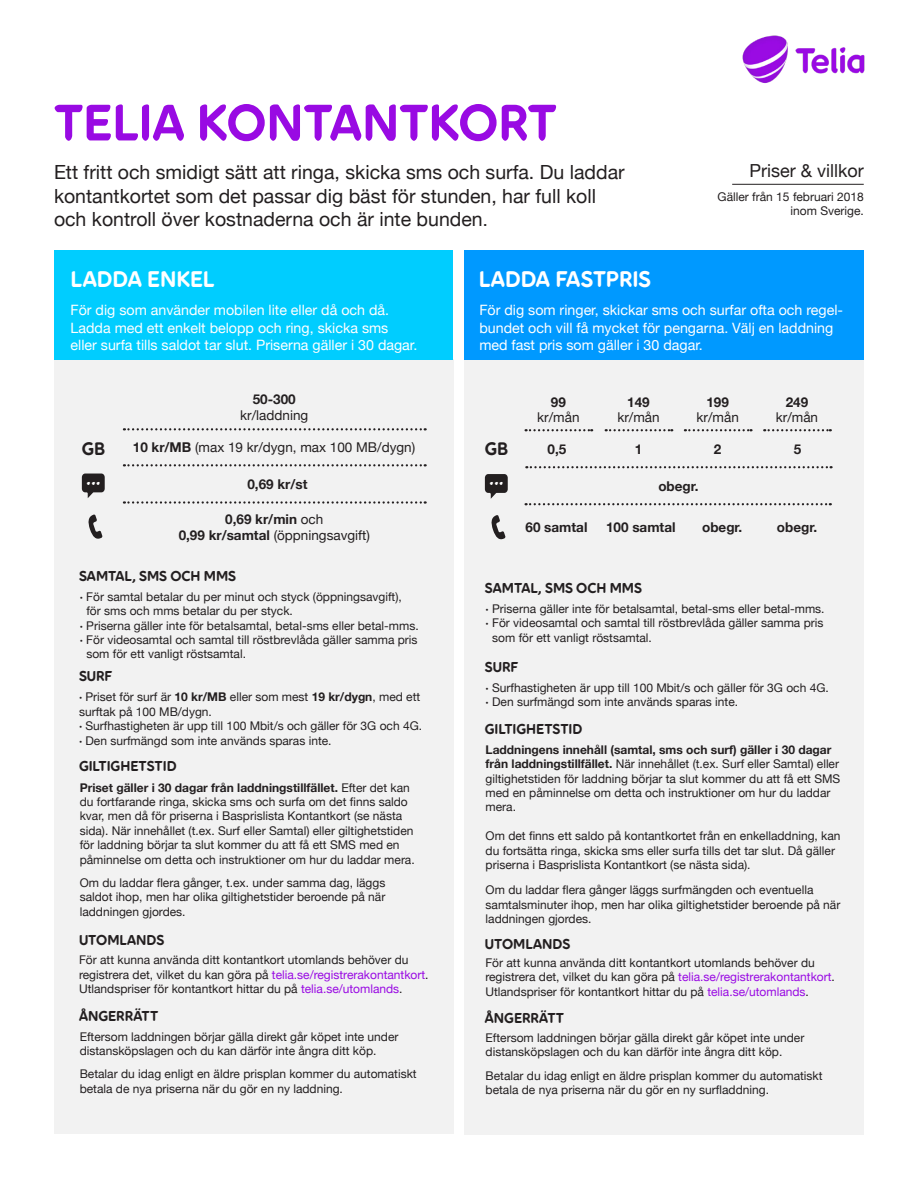
<style>
.page{position:relative;width:918px;height:1188px;background:#fff}
.page>*{position:absolute;margin:0;border:0;box-sizing:border-box;transform-origin:0 0}
.t1{font:51px "Pebble";color:#990ae3}
.t2{font:22.5px "Pebble";color:#fff}
.t3{font:19.5px/23.4px "Helvetica Neue";color:#231f20}
.t4{font:18px "Helvetica Neue";color:#231f20}
.t5{font:18px "Pebble";color:#fff}
.t6{font:18px "Pebble";color:#231f20}
.t7{font:14.25px/17.1px "Helvetica Neue";color:#fff}
.t8{font:14.25px "Pebble";color:#231f20}
.t9{font:13.5px/15.6px "Helvetica Neue";color:#231f20;text-align:center}
.t10{font:700 13.5px "Helvetica Neue";color:#231f20}
.t11{font:12px/14.4px "Helvetica Neue";color:#231f20}
.s1{font-size:18px}
.s2{font-weight:700}
.s3{font-weight:400}
.s4{font-size:9px}
.s5{color:#990ae3}
</style>
<div class="page">
<img style="left:742px;top:35px;width:123px;height:48px">
<hr style="left:732px;top:184px;width:132px;height:1px;background:#231f20">
<div style="left:54px;top:360px;width:400px;height:774px;background:#f2f2f2"></div>
<div style="left:54px;top:251px;width:399px;height:109px;background:#00cdff"></div>
<svg style="left:124px;top:501px;width:302px;height:3px"></svg>
<svg style="left:124px;top:464px;width:302px;height:2px"></svg>
<svg style="left:124px;top:428px;width:302px;height:2px"></svg>
<svg style="left:82px;top:474px;width:23px;height:24px"></svg>
<svg style="left:88px;top:514px;width:15px;height:25px"></svg>
<div style="left:464px;top:350px;width:400px;height:784px;background:#f2f2f2"></div>
<div style="left:464px;top:251px;width:400px;height:109px;background:#09f"></div>
<svg style="left:485px;top:474px;width:23px;height:25px"></svg>
<svg style="left:491px;top:515px;width:15px;height:25px"></svg>
<svg style="left:526px;top:429px;width:66px;height:2px"></svg>
<svg style="left:606px;top:429px;width:66px;height:2px"></svg>
<svg style="left:685px;top:429px;width:67px;height:2px"></svg>
<svg style="left:764px;top:429px;width:67px;height:2px"></svg>
<svg style="left:526px;top:503px;width:305px;height:2px"></svg>
<svg style="left:526px;top:466px;width:306px;height:2px"></svg>
<p class="t1" style="left:54px;top:91px;width:504px">TELIA KONTANTKORT</p>
<p class="t3" style="left:54px;top:162px;width:572px">Ett fritt och smidigt sätt att ringa, skicka sms och surfa. Du laddar kontantkortet som det passar dig bäst för stunden, har full koll och kontroll över kostnaderna och är inte bunden<span class="s1">.</span></p>
<p class="t4" style="left:750px;top:157px;width:116px">Priser &amp; villkor</p>
<p class="t11" style="left:718px;top:191px;width:148px;line-height:13.2px;text-align:right">Gäller från 15 februari 2018 inom Sverige.</p>
<p class="t2" style="left:71px;top:265px;width:145px">LADDA ENKEL</p>
<p class="t7" style="left:71px;top:303px;width:348px">För dig som använder mobilen lite eller då och då.<br>Ladda med ett enkelt belopp och ring, skicka sms eller surfa tills saldot tar slut. Priserna gäller i 30 dagar.</p>
<p class="t6" style="left:82px;top:437px;width:25px">GB</p>
<p class="t5" style="left:86px;top:467px;width:16px">...</p>
<p class="t9" style="left:240px;top:392px;width:70px"><span class="s2">50-300 </span>kr/laddning</p>
<p class="t9" style="left:133px;top:441px;width:284px"><span class="s2">10 kr/MB</span> (max 19 kr/dygn, max 100 MB/dygn)</p>
<p class="t10" style="left:247px;top:474px;width:62px">0,69 kr/st</p>
<p class="t10" style="left:225px;top:509px;width:100px">0,69 kr/min <span class="s3">och</span></p>
<p class="t9" style="left:179px;top:528px;width:193px"><span class="s2">0,99 kr/samtal</span> (öppningsavgift)</p>
<p class="t8" style="left:79px;top:567px;width:159px">SAMTAL, SMS OCH MMS</p>
<p class="t11" style="left:86px;top:590px;width:317px;text-indent:-7px"><span class="s4">•</span> För samtal betalar du per minut och styck (öppningsavgift), för sms och mms betalar du per styck.</p>
<p class="t11" style="left:80px;top:619px;width:340px"><span class="s4">•</span> Priserna gäller inte för betalsamtal, betal-sms eller betal-mms.</p>
<p class="t11" style="left:86px;top:633px;width:333px;text-indent:-7px"><span class="s4">•</span> För videosamtal och samtal till röstbrevlåda gäller samma pris som för ett vanligt röstsamtal.</p>
<p class="t8" style="left:79px;top:667px;width:35px">SURF</p>
<p class="t11" style="left:79px;top:691px;width:343px"><span class="s4">•</span> Priset för surf är <span class="s2">10 kr/MB</span> eller som mest <span class="s2">19 kr/dygn</span>, med ett surftak på 100 MB/dygn.</p>
<p class="t11" style="left:79px;top:720px;width:345px"><span class="s4">•</span> Surfhastigheten är upp till 100 Mbit/s och gäller för 3G och 4G.</p>
<p class="t11" style="left:79px;top:734px;width:254px"><span class="s4">•</span> Den surfmängd som inte används sparas inte.</p>
<p class="t8" style="left:79px;top:757px;width:99px">GILTIGHETSTID</p>
<p class="t11" style="left:80px;top:781px;width:337px"><span class="s2">Priset gäller i 30 dagar från laddningstillfället.</span> Efter det kan du fortfarande ringa, skicka sms och surfa om det finns saldo kvar, men då för priserna i Basprislista Kontantkort (se nästa sida). När innehållet (t.ex. Surf eller Samtal) eller giltighetstiden för laddning börjar ta slut kommer du att få ett SMS med en påminnelse om detta och instruktioner om hur du laddar mera.</p>
<p class="t11" style="left:80px;top:876px;width:307px;text-align:justify">Om du laddar flera gånger, t.ex. under samma dag, läggs saldot ihop, men har olika giltighetstider beroende på när laddningen gjordes.</p>
<p class="t8" style="left:79px;top:931px;width:87px">UTOMLANDS</p>
<p class="t11" style="left:79px;top:953px;width:351px">För att kunna använda ditt kontantkort utomlands behöver du registrera det, vilket du kan göra på <span class="s5">telia.se/registrerakontantkort</span>.<br>Utlandspriser för kontantkort hittar du på <span class="s5">telia.se/utomlands</span>.</p>
<p class="t8" style="left:79px;top:1007px;width:81px">ÅNGERRÄTT</p>
<p class="t11" style="left:80px;top:1030px;width:320px">Eftersom laddningen börjar gälla direkt går köpet inte under distansköpslagen och du kan därför inte ångra ditt köp.</p>
<p class="t11" style="left:80px;top:1068px;width:338px">Betalar du idag enligt en äldre prisplan kommer du automatiskt betala de nya priserna när du gör en ny laddning.</p>
<p class="t2" style="left:479px;top:265px;width:174px">LADDA FASTPRIS</p>
<p class="t7" style="left:479px;top:303px;width:365px">För dig som ringer, skickar sms och surfar ofta och regel&shy;bundet och vill få mycket för pengarna. Välj en laddning med fast pris som gäller i 30 dagar.</p>
<p class="t9" style="left:537px;top:395px;width:44px"><span class="s2">99 </span>kr/mån</p>
<p class="t9" style="left:617px;top:395px;width:44px"><span class="s2">149 </span>kr/mån</p>
<p class="t9" style="left:697px;top:395px;width:44px"><span class="s2">199 </span>kr/mån</p>
<p class="t9" style="left:776px;top:395px;width:44px"><span class="s2">249 </span>kr/mån</p>
<p class="t6" style="left:485px;top:438px;width:25px">GB</p>
<p class="t10" style="left:548px;top:439px;width:20px">0,5</p>
<p class="t10" style="left:635px;top:439px;width:9px">1</p>
<p class="t10" style="left:714px;top:439px;width:9px">2</p>
<p class="t10" style="left:794px;top:439px;width:9px">5</p>
<p class="t5" style="left:489px;top:468px;width:16px">...</p>
<p class="t10" style="left:658px;top:475px;width:42px">obegr.</p>
<p class="t10" style="left:526px;top:516px;width:63px">60 samtal</p>
<p class="t10" style="left:702px;top:516px;width:42px">obegr.</p>
<p class="t10" style="left:606px;top:516px;width:71px">100 samtal</p>
<p class="t10" style="left:777px;top:516px;width:42px">obegr.</p>
<p class="t8" style="left:485px;top:579px;width:159px">SAMTAL, SMS OCH MMS</p>
<p class="t11" style="left:486px;top:602px;width:340px"><span class="s4">•</span> Priserna gäller inte för betalsamtal, betal-sms eller betal-mms.</p>
<p class="t11" style="left:486px;top:616px;width:339px"><span class="s4">•</span> För videosamtal och samtal till röstbrevlåda gäller samma pris</p>
<p class="t11" style="left:492px;top:631px;width:161px">som för ett vanligt röstsamtal.</p>
<p class="t8" style="left:485px;top:658px;width:35px">SURF</p>
<p class="t11" style="left:486px;top:681px;width:345px"><span class="s4">•</span> Surfhastigheten är upp till 100 Mbit/s och gäller för 3G och 4G.</p>
<p class="t11" style="left:486px;top:695px;width:254px"><span class="s4">•</span> Den surfmängd som inte används sparas inte.</p>
<p class="t8" style="left:485px;top:720px;width:99px">GILTIGHETSTID</p>
<p class="t11" style="left:486px;top:743px;width:356px"><span class="s2">Laddningens innehåll (samtal, sms och surf) gäller i 30 dagar från laddningstillfället.</span> När innehållet (t.ex. Surf eller Samtal) eller giltighetstiden för laddning börjar ta slut kommer du att få ett SMS med en påminnelse om detta och instruktioner om hur du laddar mera.</p>
<p class="t11" style="left:486px;top:829px;width:357px">Om det finns ett saldo på kontantkortet från en enkelladdning, kan du fortsätta ringa, skicka sms eller surfa tills det tar slut. Då gäller priserna i Basprislista Kontantkort (se nästa sida).</p>
<p class="t11" style="left:486px;top:883px;width:356px">Om du laddar flera gånger läggs surfmängden och eventuella samtalsminuter ihop, men har olika giltighetstider beroende på när laddningen gjordes.</p>
<p class="t8" style="left:485px;top:935px;width:87px">UTOMLANDS</p>
<p class="t11" style="left:485px;top:956px;width:351px">För att kunna använda ditt kontantkort utomlands behöver du registrera det, vilket du kan göra på <span class="s5">telia.se/registrerakontantkort</span>.<br>Utlandspriser för kontantkort hittar du på <span class="s5">telia.se/utomlands</span>.</p>
<p class="t8" style="left:485px;top:1009px;width:81px">ÅNGERRÄTT</p>
<p class="t11" style="left:486px;top:1031px;width:320px">Eftersom laddningen börjar gälla direkt går köpet inte under distansköpslagen och du kan därför inte ångra ditt köp.</p>
<p class="t11" style="left:486px;top:1069px;width:338px">Betalar du idag enligt en äldre prisplan kommer du automatiskt betala de nya priserna när du gör en ny surfladdning.</p>
</div>
